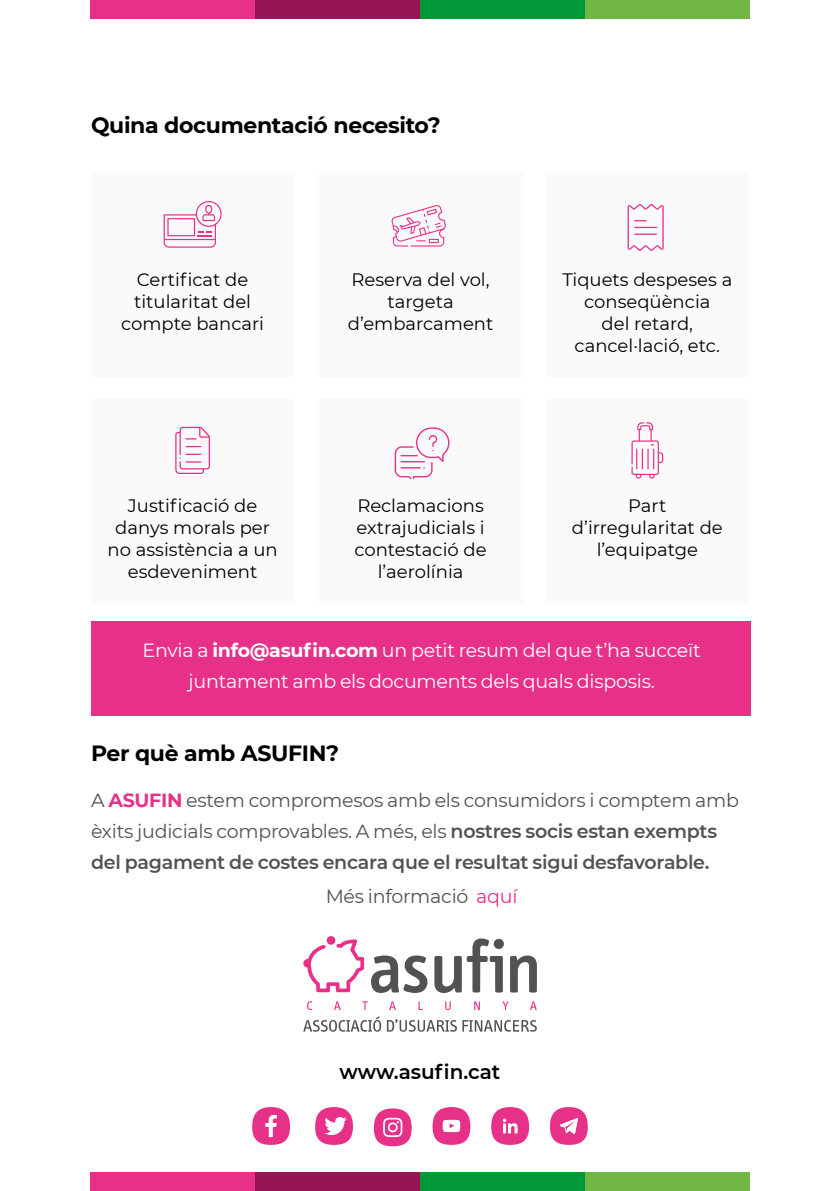
<style>
.page{position:relative;width:840px;height:1191px;background:#fff}
.page>*{position:absolute;margin:0;border:0;box-sizing:border-box;transform-origin:0 0}
.t1{font:700 22px "Montserrat";letter-spacing:-.015em;color:#000}
.t2{font:600 20px "Montserrat";color:#000}
.t3{font:19px/31px "Montserrat";letter-spacing:-.015em;color:#525252}
.t4{font:19px/31px "Montserrat";letter-spacing:-.015em;color:#fff;text-align:center}
.t5{font:18px/22px "Montserrat";color:#000;text-align:center}
.s1{font-weight:700}
.s2{font-weight:700;color:#e73189}
.s3{font-weight:600}
.s4{color:#e73189}
</style>
<div class="page">
<div style="left:91px;top:621px;width:659px;height:95px;background:#e73189"></div>
<div style="left:90px;top:0;width:165px;height:19px;background:#e73189"></div>
<div style="left:420px;top:0;width:164px;height:19px;background:#029939"></div>
<div style="left:255px;top:0;width:165px;height:19px;background:#991357"></div>
<div style="left:584px;top:0;width:165px;height:19px;background:#72b645"></div>
<div style="left:90px;top:1172px;width:165px;height:19px;background:#e73189"></div>
<div style="left:420px;top:1172px;width:164px;height:19px;background:#029939"></div>
<div style="left:255px;top:1172px;width:165px;height:19px;background:#991357"></div>
<div style="left:584px;top:1172px;width:165px;height:19px;background:#72b645"></div>
<div style="left:252px;top:1107px;width:38px;height:37px;background:#e73189;border-radius:50%"></div>
<svg style="left:265px;top:1114px;width:12px;height:23px"></svg>
<div style="left:315px;top:1107px;width:38px;height:37px;background:#e73189;border-radius:50%"></div>
<svg style="left:324px;top:1117px;width:22px;height:18px"></svg>
<div style="left:373px;top:1108px;width:38px;height:38px;background:#e73189;border-radius:50%"></div>
<svg style="left:383px;top:1117px;width:19px;height:20px"></svg>
<div style="left:432px;top:1107px;width:38px;height:37px;background:#e73189;border-radius:50%"></div>
<svg style="left:442px;top:1119px;width:18px;height:13px"></svg>
<div style="left:491px;top:1107px;width:38px;height:37px;background:#e73189;border-radius:50%"></div>
<svg style="left:502px;top:1118px;width:15px;height:15px"></svg>
<div style="left:549px;top:1107px;width:38px;height:37px;background:#e73189;border-radius:50%"></div>
<svg style="left:559px;top:1118px;width:18px;height:16px"></svg>
<div style="left:91px;top:173px;width:203px;height:203px;background:#fafafa"></div>
<div style="left:91px;top:399px;width:203px;height:203px;background:#fafafa"></div>
<div style="left:319px;top:173px;width:203px;height:203px;background:#fafafa"></div>
<div style="left:319px;top:399px;width:203px;height:203px;background:#fafafa"></div>
<div style="left:545px;top:173px;width:203px;height:203px;background:#fafafa"></div>
<div style="left:545px;top:399px;width:203px;height:203px;background:#fafafa"></div>
<svg style="left:163px;top:201px;width:58px;height:47px"></svg>
<svg style="left:175px;top:427px;width:35px;height:47px"></svg>
<svg style="left:391px;top:205px;width:54px;height:41px"></svg>
<svg style="left:394px;top:427px;width:55px;height:51px"></svg>
<svg style="left:627px;top:204px;width:36px;height:47px"></svg>
<hr style="left:633px;top:233px;width:23px;height:2px;background:#e73189">
<svg style="left:631px;top:422px;width:31px;height:56px"></svg>
<svg style="left:371px;top:955px;width:56px;height:38px"></svg>
<svg style="left:434px;top:938px;width:69px;height:55px"></svg>
<svg style="left:510px;top:955px;width:26px;height:37px"></svg>
<svg style="left:326px;top:936px;width:9px;height:8px"></svg>
<svg style="left:303px;top:939px;width:61px;height:53px"></svg>
<svg style="left:307px;top:1001px;width:5px;height:9px"></svg>
<svg style="left:334px;top:1001px;width:6px;height:9px"></svg>
<svg style="left:362px;top:1001px;width:5px;height:9px"></svg>
<svg style="left:389px;top:1001px;width:6px;height:9px"></svg>
<svg style="left:418px;top:1001px;width:4px;height:9px"></svg>
<svg style="left:445px;top:1001px;width:5px;height:9px"></svg>
<svg style="left:474px;top:1001px;width:5px;height:9px"></svg>
<svg style="left:502px;top:1001px;width:6px;height:9px"></svg>
<svg style="left:530px;top:1001px;width:6px;height:9px"></svg>
<svg style="left:303px;top:1016px;width:153px;height:15px"></svg>
<svg style="left:462px;top:1020px;width:74px;height:11px"></svg>
<p class="t1" style="left:91px;top:109px;width:351px">Quina documentació necesito?</p>
<p class="t5" style="left:121px;top:268px;width:144px">Certificat de titularitat del compte bancari</p>
<p class="t5" style="left:107px;top:494px;width:172px">Justificació de danys morals per no assistència a un esdeveniment</p>
<p class="t5" style="left:347px;top:268px;width:147px">Reserva del vol, targeta d’embarcament</p>
<p class="t5" style="left:354px;top:494px;width:134px">Reclamacions extrajudicials i contestació de l’aerolínia</p>
<p class="t5" style="left:562px;top:268px;width:171px">Tiquets despeses a conseqüència<br>del retard, cancel·lació, etc.</p>
<p class="t5" style="left:571px;top:494px;width:152px">Part d’irregularitat de l’equipatge</p>
<p class="t4" style="left:142px;top:634px;width:559px">Envia a <span class="s1">info@asufin.com</span> un petit resum del que t’ha succeït juntament amb els documents dels quals disposis.</p>
<p class="t1" style="left:91px;top:737px;width:249px">Per què amb ASUFIN?</p>
<p class="t3" style="left:91px;top:784px;width:649px">A <span class="s2">ASUFIN</span> estem compromesos amb els consumidors i comptem amb èxits judicials comprovables. A més, els <span class="s3">nostres socis estan exempts del pagament de costes encara que el resultat sigui desfavorable.</span></p>
<p class="t3" style="left:325px;top:880px;width:193px">Més informació <span class="s4">aquí</span></p>
<p class="t2" style="left:339px;top:1057px;width:162px">www.asufin.cat</p>
</div>
